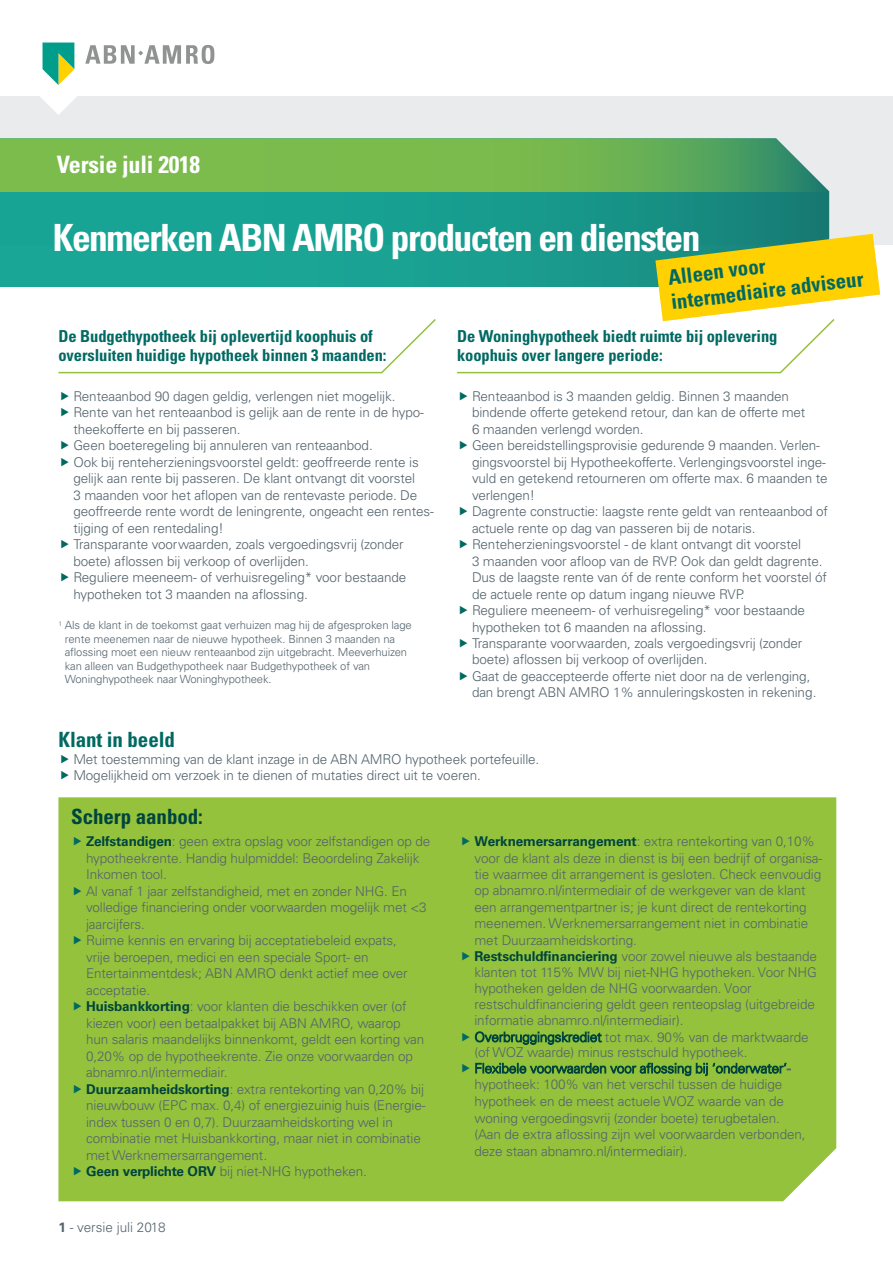
<style>
.page{position:relative;width:893px;height:1263px;background:#fff}
.page>*{position:absolute;margin:0;border:0;box-sizing:border-box;transform-origin:0 0}
.t1{font:700 condensed 37.5px "Univers LT Std";letter-spacing:-.04em;color:#fff}
.t2{font:700 condensed 24px "Univers LT Std";letter-spacing:-.01em;color:#fff}
.t3{font:700 condensed 21px/24.8px "Univers LT Std";letter-spacing:-.005em;color:#006962}
.t4{font:700 condensed 21px "Univers LT Std";letter-spacing:-.005em;color:#00453c}
.t5{font:700 condensed 16.5px/19.8px "Univers LT Std";letter-spacing:-.005em;color:#006962}
.t6{font:300 13.5px/16.5px "Univers LT Std";letter-spacing:-.01em;color:#54636c}
.t7{font:300 11.25px/13.5px "Univers LT Std";letter-spacing:-.01em;color:#54636c}
.s1{font-weight:700;color:#00453c}
.s2{color:#00453c}
.s3{font-weight:700}
</style>
<div class="page">
<div style="left:0;top:96px;width:893px;height:148px;background:#eaebed"></div>
<svg style="left:40px;top:43px;width:174px;height:72px"></svg>
<svg style="left:0;top:192px;width:829px;height:95px;background:#179d8f"></svg>
<svg style="left:0;top:138px;width:829px;height:54px;background:#73b656"></svg>
<svg style="left:58px;top:319px;width:378px;height:55px"></svg>
<div style="left:58px;top:797px;width:778px;height:404px;background:#94c23c"></div>
<svg style="left:456px;top:234px;width:424px;height:140px"></svg>
<svg style="left:74px;top:837px;width:23px;height:10px"></svg>
<svg style="left:74px;top:886px;width:23px;height:10px"></svg>
<svg style="left:74px;top:936px;width:23px;height:10px"></svg>
<svg style="left:74px;top:1002px;width:23px;height:10px"></svg>
<svg style="left:74px;top:1084px;width:23px;height:10px"></svg>
<svg style="left:74px;top:1167px;width:23px;height:10px"></svg>
<svg style="left:462px;top:837px;width:8px;height:9px"></svg>
<svg style="left:462px;top:952px;width:8px;height:8px"></svg>
<svg style="left:462px;top:1032px;width:8px;height:9px"></svg>
<svg style="left:462px;top:1064px;width:8px;height:8px"></svg>
<h2 class="t2" style="left:57px;top:150px;width:145px">Versie juli 2018</h2>
<h1 class="t1" style="left:53px;top:215px;width:649px">Kenmerken ABN AMRO producten en diensten</h1>
<h3 class="t3" style="left:667px;top:265px;width:195px;rotate:-7deg">Alleen voor intermediaire adviseur</h3>
<p class="t5" style="left:58px;top:326px;width:330px">De Budgethypotheek bij oplevertijd koophuis of oversluiten huidige hypotheek binnen 3 maanden:</p>
<p class="t5" style="left:457px;top:326px;width:322px">De Woninghypotheek biedt ruimte bij oplevering koophuis over langere periode:</p>
<p class="t6" style="left:73px;top:387px;width:362px">Renteaanbod 90 dagen geldig, verlengen niet mogelijk.<br>Rente van het renteaanbod is gelijk aan de rente in de hypo&shy;theekofferte en bij passeren.<br>Geen boeteregeling bij annuleren van renteaanbod.<br>Ook bij renteherzieningsvoorstel geldt: geoffreerde rente is gelijk aan rente bij passeren. De klant ontvangt dit voorstel<br>3 maanden voor het aflopen van de rentevaste periode. De geoffreerde rente wordt de leningrente, ongeacht een rentes&shy;tijging of een rentedaling!<br>Transparante voorwaarden, zoals vergoedingsvrij (zonder boete) aflossen bij verkoop of overlijden.<br>Reguliere meeneem- of verhuisregeling* voor bestaande hypotheken tot 3 maanden na aflossing.</p>
<p class="t6" style="left:472px;top:387px;width:358px">Renteaanbod is 3 maanden geldig. Binnen 3 maanden bindende offerte getekend retour, dan kan de offerte met<br>6 maanden verlengd worden.<br>Geen bereidstellingsprovisie gedurende 9 maanden. Verlen&shy;gingsvoorstel bij Hypotheekofferte. Verlengingsvoorstel inge&shy;vuld en getekend retourneren om offerte max. 6 maanden te verlengen!<br>Dagrente constructie: laagste rente geldt van renteaanbod of actuele rente op dag van passeren bij de notaris.<br>Renteherzieningsvoorstel - de klant ontvangt dit voorstel<br>3 maanden voor afloop van de RVP. Ook dan geldt dagrente.<br>Dus de laagste rente van óf de rente conform het voorstel óf de actuele rente op datum ingang nieuwe RVP.<br>Reguliere meeneem- of verhuisregeling* voor bestaande hypotheken tot 6 maanden na aflossing.<br>Transparante voorwaarden, zoals vergoedingsvrij (zonder boete) aflossen bij verkoop of overlijden.<br>Gaat de geaccepteerde offerte niet door na de verlenging, dan brengt ABN AMRO 1% annuleringskosten in rekening.</p>
<h3 class="t3" style="left:58px;top:727px;width:118px">Klant in beeld</h3>
<p class="t6" style="left:73px;top:750px;width:468px">Met toestemming van de klant inzage in de ABN AMRO hypotheek portefeuille.<br>Mogelijkheid om verzoek in te dienen of mutaties direct uit te voeren.</p>
<p class="t7" style="left:65px;top:619px;width:349px;text-indent:-6px"><sup>1</sup> Als de klant in de toekomst gaat verhuizen mag hij de afgesproken lage rente meenemen naar de nieuwe hypotheek. Binnen 3 maanden na aflossing moet een nieuw renteaanbod zijn uitgebracht. Meeverhuizen kan alleen van Budgethypotheek naar Budgethypotheek of van Woninghypotheek naar Woninghypotheek.</p>
<h3 class="t4" style="left:71px;top:803px;width:133px">Scherp aanbod:</h3>
<p class="t6" style="left:86px;top:833px;width:346px"><span class="s1">Zelfstandigen</span>: geen extra opslag voor zelfstandigen op de hypotheekrente. Handig hulpmiddel: Beoordeling Zakelijk Inkomen tool.<br>Al vanaf 1 jaar zelfstandigheid, met en zonder NHG. En volledige financiering onder voorwaarden mogelijk met &lt;3 jaarcijfers.<br>Ruime kennis en ervaring bij acceptatiebeleid expats,<br>vrije beroepen, medici en een speciale Sport- en Entertainmentdesk; ABN AMRO denkt actief mee over acceptatie.<br><span class="s1">Huisbankkorting</span>: voor klanten die beschikken over (of kiezen voor) een betaalpakket bij ABN AMRO, waarop<br>hun salaris maandelijks binnenkomt, geldt een korting van 0,20% op de hypotheekrente. Zie onze voorwaarden op abnamro.nl/intermediair.<br><span class="s1">Duurzaamheidskorting</span>: extra rentekorting van 0,20% bij nieuwbouw (EPC max. 0,4) of energiezuinig huis (Energie&shy;index tussen 0 en 0,7). Duurzaamheidskorting wel in combinatie met Huisbankkorting, maar niet in combinatie met Werknemersarrangement.<br><span class="s1">Geen verplichte ORV</span> bij niet-NHG hypotheken.</p>
<p class="t6" style="left:474px;top:833px;width:349px"><span class="s1">Werknemersarrangement</span>: extra rentekorting van 0,10% voor de klant als deze in dienst is bij een bedrijf of organisa&shy;tie waarmee dit arrangement is gesloten. Check eenvoudig op abnamro.nl/intermediair of de werkgever van de klant een arrangementpartner is; je kunt direct de rentekorting meenemen. Werknemersarrangement niet in combinatie met Duurzaamheidskorting.<br><span class="s1">Restschuldfinanciering</span> voor zowel nieuwe als bestaande klanten tot 115% MW bij niet-NHG hypotheken. Voor NHG hypotheken gelden de NHG voorwaarden. Voor restschuldfinanciering geldt geen renteopslag (uitgebreide informatie abnamro.nl/intermediair).<br><span class="s2">Overbruggingskrediet</span> tot max. 90% van de marktwaarde</p>
<p class="t6" style="left:474px;top:1043px;width:333px">(of WOZ waarde) minus restschuld hypotheek.<br><span class="s2">Flexibele voorwaarden voor aflossing bij ‘onderwater’</span>- hypotheek: 100% van het verschil tussen de huidige hypotheek en de meest actuele WOZ waarde van de woning vergoedingsvrij (zonder boete) terugbetalen. (Aan de extra aflossing zijn wel voorwaarden verbonden, deze staan abnamro.nl/intermediair).</p>
<p class="t6" style="left:58px;top:1219px;width:109px"><span class="s3">1</span> - versie juli 2018</p>
</div>
